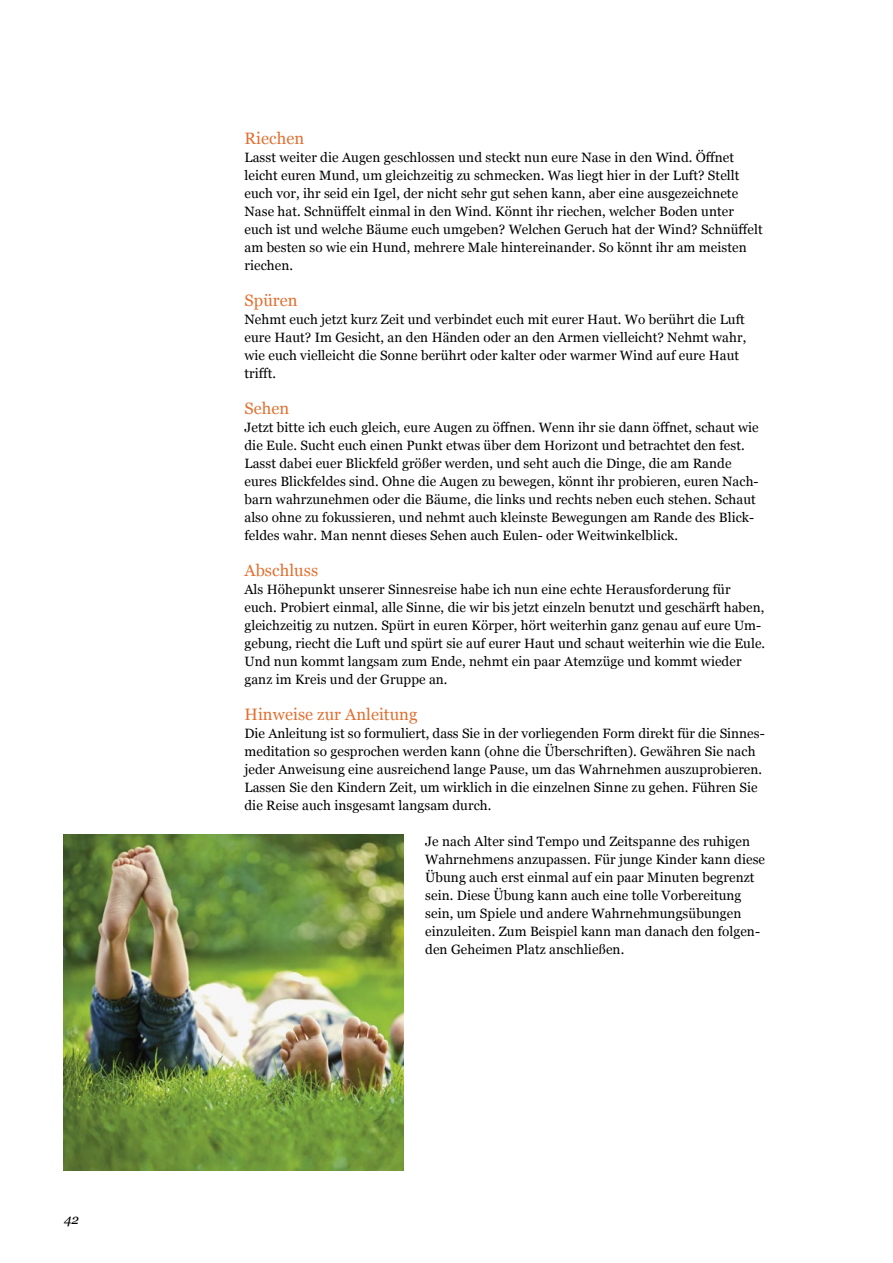
<style>
.page{position:relative;width:893px;height:1263px;background:#fff}
.page>*{position:absolute;margin:0;border:0;box-sizing:border-box;transform-origin:0 0}
.t1{font:16.5px "Georgia";letter-spacing:.005em;color:#e17031}
.t2{font:13.5px/18px "Georgia";letter-spacing:.005em;color:#000}
.t3{font:italic 13.5px "Georgia";color:#000}
</style>
<div class="page">
<img style="left:64px;top:835px;width:340px;height:335px">
<p class="t3" style="left:64px;top:1210px;width:17px">42</p>
<p class="t1" style="left:244px;top:126px;width:61px">Riechen</p>
<p class="t2" style="left:244px;top:148px;width:520px">Lasst weiter die Augen geschlossen und steckt nun eure Nase in den Wind. Öffnet leicht euren Mund, um gleichzeitig zu schmecken. Was liegt hier in der Luft? Stellt euch vor, ihr seid ein Igel, der nicht sehr gut sehen kann, aber eine ausgezeichnete Nase hat. Schnüffelt einmal in den Wind. Könnt ihr riechen, welcher Boden unter euch ist und welche Bäume euch umgeben? Welchen Geruch hat der Wind? Schnüffelt am besten so wie ein Hund, mehrere Male hintereinander. So könnt ihr am meisten riechen.</p>
<p class="t1" style="left:244px;top:288px;width:55px">Spüren</p>
<p class="t2" style="left:244px;top:310px;width:503px">Nehmt euch jetzt kurz Zeit und verbindet euch mit eurer Haut. Wo berührt die Luft eure Haut? Im Gesicht, an den Händen oder an den Armen vielleicht? Nehmt wahr, wie euch vielleicht die Sonne berührt oder kalter oder warmer Wind auf eure Haut trifft.</p>
<p class="t1" style="left:244px;top:396px;width:46px">Sehen</p>
<p class="t2" style="left:244px;top:418px;width:516px">Jetzt bitte ich euch gleich, eure Augen zu öffnen. Wenn ihr sie dann öffnet, schaut wie die Eule. Sucht euch einen Punkt etwas über dem Horizont und betrachtet den fest.<br>Lasst dabei euer Blickfeld größer werden, und seht auch die Dinge, die am Rande eures Blickfeldes sind. Ohne die Augen zu bewegen, könnt ihr probieren, euren Nach&shy;barn wahrzunehmen oder die Bäume, die links und rechts neben euch stehen. Schaut also ohne zu fokussieren, und nehmt auch kleinste Bewegungen am Rande des Blick&shy;feldes wahr. Man nennt dieses Sehen auch Eulen- oder Weitwinkelblick.</p>
<p class="t1" style="left:244px;top:558px;width:75px">Abschluss</p>
<p class="t2" style="left:244px;top:580px;width:522px">Als Höhepunkt unserer Sinnesreise habe ich nun eine echte Herausforderung für euch. Probiert einmal, alle Sinne, die wir bis jetzt einzeln benutzt und geschärft haben, gleichzeitig zu nutzen. Spürt in euren Körper, hört weiterhin ganz genau auf eure Um&shy;gebung, riecht die Luft und spürt sie auf eurer Haut und schaut weiterhin wie die Eule.<br>Und nun kommt langsam zum Ende, nehmt ein paar Atemzüge und kommt wieder ganz im Kreis und der Gruppe an.</p>
<p class="t1" style="left:244px;top:702px;width:175px">Hinweise zur Anleitung</p>
<p class="t2" style="left:244px;top:724px;width:522px">Die Anleitung ist so formuliert, dass Sie in der vorliegenden Form direkt für die Sinnes&shy;meditation so gesprochen werden kann (ohne die Überschriften). Gewähren Sie nach jeder Anweisung eine ausreichend lange Pause, um das Wahrnehmen auszuprobieren.<br>Lassen Sie den Kindern Zeit, um wirklich in die einzelnen Sinne zu gehen. Führen Sie die Reise auch insgesamt langsam durch.</p>
<p class="t2" style="left:425px;top:832px;width:341px">Je nach Alter sind Tempo und Zeitspanne des ruhigen Wahrnehmens anzupassen. Für junge Kinder kann diese Übung auch erst einmal auf ein paar Minuten begrenzt sein. Diese Übung kann auch eine tolle Vorbereitung sein, um Spiele und andere Wahrnehmungsübungen einzuleiten. Zum Beispiel kann man danach den folgen&shy;den Geheimen Platz anschließen.</p>
</div>
